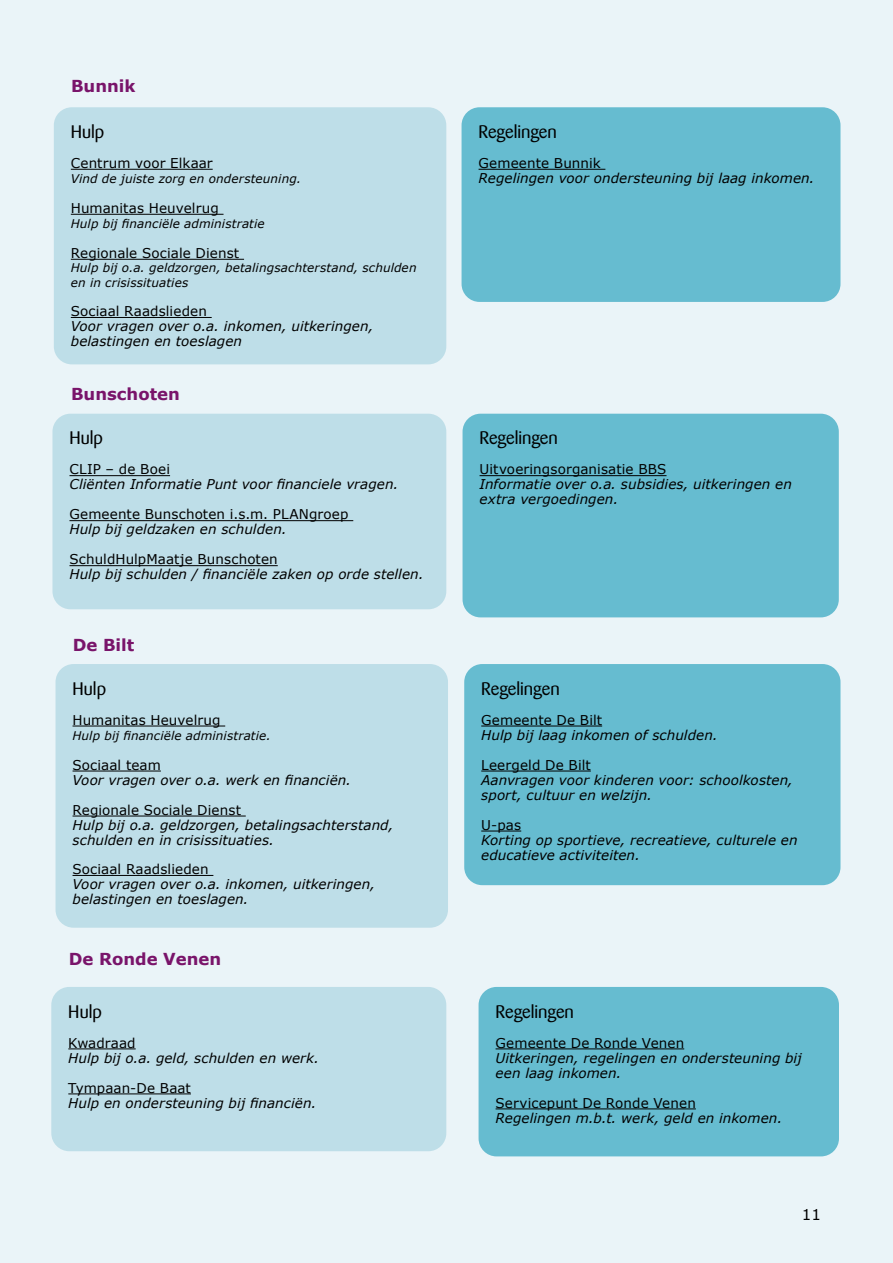
<style>
.page{position:relative;width:893px;height:1263px;background:#eaf4f8}
.page>*{position:absolute;margin:0;border:0;box-sizing:border-box;transform-origin:0 0}
.t1{font:18px "Barmeno";color:#000}
.t2{font:700 16.5px "Verdana";color:#79146a}
.t3{font:15px "Verdana";color:#000}
.t4{font:italic 13.5px/15px "Verdana";letter-spacing:.005em;color:#000}
.t5{font:13.5px "Verdana";letter-spacing:.01em;color:#000}
.t6{font:italic 12px/14.4px "Verdana";letter-spacing:.01em;color:#000}
</style>
<div class="page">
<div style="left:54px;top:107px;width:392px;height:257px;background:#bedee8;border-radius:18px"></div>
<hr style="left:71px;top:169px;width:142px;height:1px;background:#000">
<hr style="left:71px;top:214px;width:153px;height:1px;background:#000">
<hr style="left:71px;top:259px;width:173px;height:1px;background:#000">
<hr style="left:71px;top:317px;width:141px;height:1px;background:#000">
<div style="left:462px;top:107px;width:378px;height:195px;background:#66bcd0;border-radius:18px"></div>
<hr style="left:479px;top:169px;width:126px;height:1px;background:#000">
<div style="left:52px;top:414px;width:394px;height:195px;background:#bedee8;border-radius:18px"></div>
<hr style="left:69px;top:475px;width:101px;height:1px;background:#000">
<hr style="left:69px;top:520px;width:284px;height:1px;background:#000">
<hr style="left:69px;top:565px;width:209px;height:1px;background:#000">
<div style="left:463px;top:414px;width:376px;height:203px;background:#66bcd0;border-radius:18px"></div>
<hr style="left:480px;top:475px;width:186px;height:1px;background:#000">
<div style="left:56px;top:664px;width:392px;height:264px;background:#bedee8;border-radius:18px"></div>
<hr style="left:73px;top:726px;width:152px;height:1px;background:#000">
<hr style="left:73px;top:771px;width:88px;height:1px;background:#000">
<hr style="left:73px;top:816px;width:173px;height:1px;background:#000">
<hr style="left:73px;top:875px;width:140px;height:1px;background:#000">
<div style="left:464px;top:664px;width:376px;height:221px;background:#66bcd0;border-radius:18px"></div>
<hr style="left:481px;top:726px;width:121px;height:1px;background:#000">
<hr style="left:481px;top:771px;width:110px;height:1px;background:#000">
<hr style="left:481px;top:831px;width:40px;height:1px;background:#000">
<div style="left:51px;top:987px;width:395px;height:164px;background:#bedee8;border-radius:18px"></div>
<hr style="left:68px;top:1048px;width:68px;height:1px;background:#000">
<hr style="left:68px;top:1093px;width:123px;height:1px;background:#000">
<div style="left:479px;top:987px;width:360px;height:169px;background:#66bcd0;border-radius:18px"></div>
<hr style="left:496px;top:1048px;width:188px;height:1px;background:#000">
<hr style="left:496px;top:1108px;width:200px;height:1px;background:#000">
<p class="t2" style="left:71px;top:75px;width:66px">Bunnik</p>
<h1 class="t1" style="left:71px;top:121px;width:35px">Hulp</h1>
<p class="t5" style="left:71px;top:154px;width:143px">Centrum voor Elkaar</p>
<p class="t6" style="left:71px;top:171px;width:232px">Vind de juiste zorg en ondersteuning.</p>
<p class="t5" style="left:71px;top:199px;width:149px">Humanitas Heuvelrug</p>
<p class="t6" style="left:71px;top:216px;width:195px">Hulp bij financiële administratie</p>
<p class="t5" style="left:71px;top:244px;width:170px">Regionale Sociale Dienst</p>
<p class="t6" style="left:71px;top:261px;width:347px">Hulp bij o.a. geldzorgen, betalingsachterstand, schulden en in crisissituaties</p>
<p class="t5" style="left:71px;top:302px;width:138px">Sociaal Raadslieden</p>
<p class="t4" style="left:71px;top:319px;width:304px">Voor vragen over o.a. inkomen, uitkeringen, belastingen en toeslagen</p>
<p class="t2" style="left:71px;top:383px;width:110px">Bunschoten</p>
<h1 class="t1" style="left:69px;top:428px;width:35px">Hulp</h1>
<p class="t5" style="left:69px;top:460px;width:102px">CLIP – de Boei</p>
<p class="t4" style="left:69px;top:477px;width:330px">Cliënten Informatie Punt voor financiele vragen.</p>
<p class="t5" style="left:69px;top:505px;width:281px">Gemeente Bunschoten i.s.m. PLANgroep</p>
<p class="t4" style="left:69px;top:522px;width:219px">Hulp bij geldzaken en schulden.</p>
<p class="t5" style="left:69px;top:550px;width:210px">SchuldHulpMaatje Bunschoten</p>
<p class="t4" style="left:69px;top:567px;width:356px">Hulp bij schulden / financiële zaken op orde stellen.</p>
<p class="t2" style="left:73px;top:634px;width:63px">De Bilt</p>
<h1 class="t1" style="left:73px;top:678px;width:35px">Hulp</h1>
<p class="t5" style="left:73px;top:711px;width:149px">Humanitas Heuvelrug</p>
<p class="t6" style="left:73px;top:728px;width:200px">Hulp bij financiële administratie.</p>
<p class="t5" style="left:73px;top:756px;width:90px">Sociaal team</p>
<p class="t4" style="left:73px;top:772px;width:280px">Voor vragen over o.a. werk en financiën.</p>
<p class="t5" style="left:73px;top:801px;width:170px">Regionale Sociale Dienst</p>
<p class="t4" style="left:73px;top:817px;width:322px">Hulp bij o.a. geldzorgen, betalingsachterstand, schulden en in crisissituaties.</p>
<p class="t5" style="left:73px;top:860px;width:138px">Sociaal Raadslieden</p>
<p class="t4" style="left:73px;top:877px;width:304px">Voor vragen over o.a. inkomen, uitkeringen, belastingen en toeslagen.</p>
<p class="t2" style="left:69px;top:947px;width:154px">De Ronde Venen</p>
<h1 class="t1" style="left:68px;top:1001px;width:35px">Hulp</h1>
<p class="t5" style="left:68px;top:1033px;width:69px">Kwadraad</p>
<p class="t4" style="left:68px;top:1050px;width:252px">Hulp bij o.a. geld, schulden en werk.</p>
<p class="t5" style="left:68px;top:1078px;width:124px">Tympaan-De Baat</p>
<p class="t4" style="left:68px;top:1095px;width:250px">Hulp en ondersteuning bij financiën.</p>
<h1 class="t1" style="left:479px;top:121px;width:80px">Regelingen</h1>
<p class="t5" style="left:479px;top:154px;width:124px">Gemeente Bunnik</p>
<p class="t4" style="left:479px;top:171px;width:337px">Regelingen voor ondersteuning bij laag inkomen.</p>
<h1 class="t1" style="left:480px;top:428px;width:80px">Regelingen</h1>
<p class="t5" style="left:480px;top:460px;width:188px">Uitvoeringsorganisatie BBS</p>
<p class="t4" style="left:480px;top:477px;width:314px">Informatie over o.a. subsidies, uitkeringen en extra vergoedingen.</p>
<h1 class="t1" style="left:481px;top:678px;width:80px">Regelingen</h1>
<p class="t5" style="left:481px;top:711px;width:122px">Gemeente De Bilt</p>
<p class="t4" style="left:481px;top:727px;width:238px">Hulp bij laag inkomen of schulden.</p>
<p class="t5" style="left:481px;top:756px;width:111px">Leergeld De Bilt</p>
<p class="t4" style="left:481px;top:772px;width:313px">Aanvragen voor kinderen voor: schoolkosten, sport, cultuur en welzijn.</p>
<p class="t5" style="left:481px;top:816px;width:41px">U-pas</p>
<p class="t4" style="left:481px;top:832px;width:318px">Korting op sportieve, recreatieve, culturele en educatieve activiteiten.</p>
<h1 class="t1" style="left:496px;top:1001px;width:80px">Regelingen</h1>
<p class="t5" style="left:496px;top:1033px;width:190px">Gemeente De Ronde Venen</p>
<p class="t4" style="left:496px;top:1050px;width:308px">Uitkeringen, regelingen en ondersteuning bij een laag inkomen.</p>
<p class="t5" style="left:496px;top:1093px;width:202px">Servicepunt De Ronde Venen</p>
<p class="t4" style="left:496px;top:1110px;width:288px">Regelingen m.b.t. werk, geld en inkomen.</p>
<p class="t3" style="left:802px;top:1205px;width:21px">11</p>
</div>
